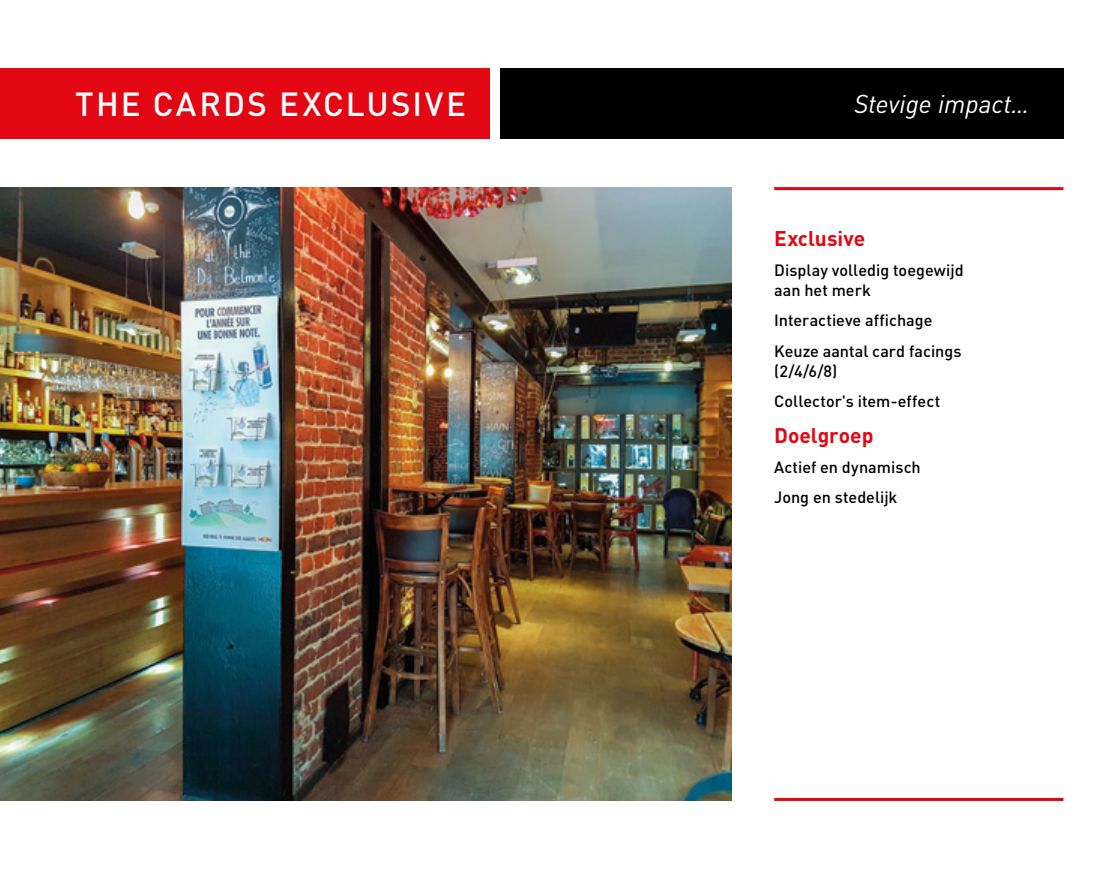
<style>
.page{position:relative;width:1106px;height:893px;background:#fff}
.page>*{position:absolute;margin:0;border:0;box-sizing:border-box;transform-origin:0 0}
.t1{font:500 33px "DINOT";letter-spacing:.07em;color:#fff}
.t2{font:italic 25.5px "DINOT";color:#fff}
.t3{font:700 21px "DINOT";color:#e30613}
.t4{font:500 16.2px/30.3px "DINOT";color:#000}
</style>
<div class="page">
<div style="left:0;top:68px;width:489px;height:70px;background:#e30613"></div>
<div style="left:500px;top:68px;width:563px;height:70px;background:#000"></div>
<hr style="left:774px;top:798px;width:289px;height:3px;background:#e30613">
<hr style="left:774px;top:187px;width:289px;height:3px;background:#e30613">
<img style="left:0;top:187px;width:731px;height:614px">
<h1 class="t1" style="left:75px;top:78px;width:392px">THE CARDS EXCLUSIVE</h1>
<h2 class="t2" style="left:854px;top:85px;width:177px">Stevige impact...</h2>
<p class="t3" style="left:774px;top:222px;width:93px">Exclusive</p>
<p class="t4" style="left:774px;top:259px;width:191px;line-height:20px">Display volledig toegewijd aan het merk</p>
<p class="t4" style="left:774px;top:304px;width:189px">Interactieve affichage<br>Keuze aantal card facings</p>
<p class="t4" style="left:774px;top:355px;width:167px">(2/4/6/8)<br>Collector's item-effect</p>
<p class="t3" style="left:774px;top:419px;width:101px">Doelgroep</p>
<p class="t4" style="left:774px;top:451px;width:148px">Actief en dynamisch<br>Jong en stedelijk</p>
</div>
